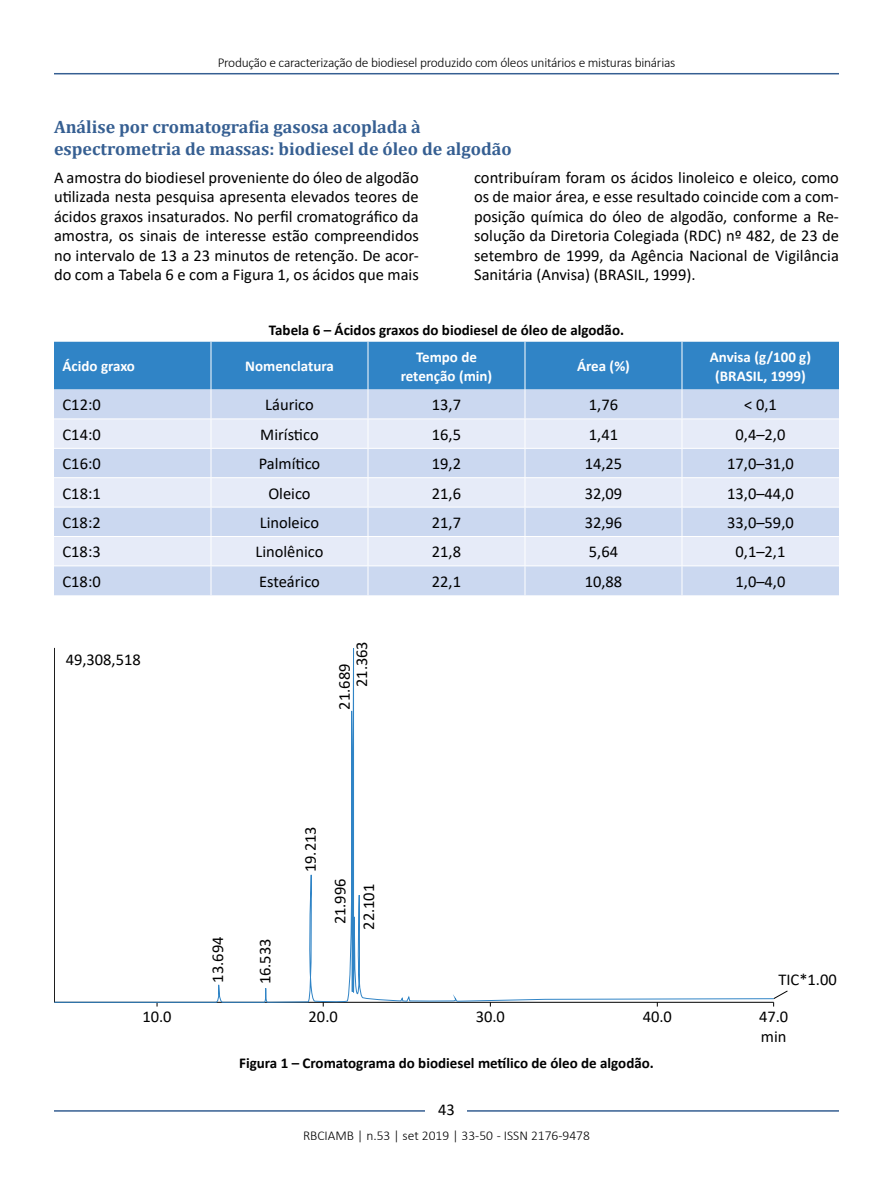
<style>
.page{position:relative;width:893px;height:1191px;background:#fff}
.page>*{position:absolute;margin:0;border:0;box-sizing:border-box;transform-origin:0 0}
.t1{font:700 18px/21.6px "Cambria";color:#365f92}
.t2{font:16.5px/19.5px "Calibri";color:#000;text-align:justify}
.t3{font:700 15px "Calibri";color:#000}
.t4{font:700 15px/19.5px "Calibri";color:#fff;text-align:center}
.t5{font:300 13.5px "Calibri";letter-spacing:-.02em;color:#000}
.t6{font:300 13.5px "Calibri";color:#000}
</style>
<div class="page">
<hr style="left:54px;top:73px;width:785px;height:1px;background:#365f92">
<hr style="left:54px;top:1110px;width:785px;height:1px;background:#365f92">
<div style="left:426px;top:1096px;width:41px;height:26px;background:#fff"></div>
<svg style="left:54px;top:342px;width:785px;height:253px;background:#b8cfeb"></svg>
<svg style="left:774px;top:990px;width:14px;height:16px"></svg>
<svg style="left:54px;top:647px;width:720px;height:360px"></svg>
<p class="t5" style="left:218px;top:54px;width:459px">Produção e caracterização de biodiesel produzido com óleos unitários e misturas binárias</p>
<p class="t1" style="left:54px;top:116px;width:459px">Análise por cromatografia gasosa acoplada à espectrometria de massas: biodiesel de óleo de algodão</p>
<p class="t2" style="left:54px;top:167px;width:366px">A amostra do biodiesel proveniente do óleo de algodão utilizada nesta pesquisa apresenta elevados teores de ácidos graxos insaturados. No perfil cromatográfico da amostra, os sinais de interesse estão compreendidos no intervalo de 13 a 23 minutos de retenção. De acor‑ do com a Tabela 6 e com a Figura 1, os ácidos que mais</p>
<p class="t2" style="left:474px;top:167px;width:366px">contribuíram foram os ácidos linoleico e oleico, como os de maior área, e esse resultado coincide com a com‑ posição química do óleo de algodão, conforme a Re‑ solução da Diretoria Colegiada (RDC) nº 482, de 23 de setembro de 1999, da Agência Nacional de Vigilância Sanitária (Anvisa) (BRASIL, 1999).</p>
<p class="t3" style="left:269px;top:320px;width:357px">Tabela 6 – Ácidos graxos do biodiesel de óleo de algodão.</p>
<p class="t4" style="left:63px;top:356px;width:74px">Ácido graxo</p>
<p class="t4" style="left:245px;top:356px;width:90px">Nomenclatura</p>
<p class="t4" style="left:401px;top:346px;width:93px">Tempo de retenção (min)</p>
<p class="t4" style="left:577px;top:356px;width:54px">Área (%)</p>
<p class="t4" style="left:710px;top:346px;width:103px">Anvisa (g/100 g) (BRASIL, 1999)</p>
<p class="t2" style="left:63px;top:395px;width:40px">C12:0</p>
<p class="t2" style="left:265px;top:395px;width:50px">Láurico</p>
<p class="t2" style="left:432px;top:395px;width:31px">13,7</p>
<p class="t2" style="left:589px;top:395px;width:31px">1,76</p>
<p class="t2" style="left:744px;top:395px;width:34px">&lt; 0,1</p>
<p class="t2" style="left:63px;top:424px;width:40px">C14:0</p>
<p class="t2" style="left:260px;top:424px;width:60px">Mirístico</p>
<p class="t2" style="left:432px;top:424px;width:31px">16,5</p>
<p class="t2" style="left:589px;top:424px;width:31px">1,41</p>
<p class="t2" style="left:735px;top:424px;width:51px">0,4–2,0</p>
<p class="t2" style="left:63px;top:453px;width:40px">C16:0</p>
<p class="t2" style="left:259px;top:453px;width:63px">Palmítico</p>
<p class="t2" style="left:432px;top:453px;width:31px">19,2</p>
<p class="t2" style="left:585px;top:453px;width:39px">14,25</p>
<p class="t2" style="left:727px;top:453px;width:68px">17,0–31,0</p>
<p class="t2" style="left:63px;top:483px;width:40px">C18:1</p>
<p class="t2" style="left:268px;top:483px;width:44px">Oleico</p>
<p class="t2" style="left:432px;top:483px;width:31px">21,6</p>
<p class="t2" style="left:585px;top:483px;width:39px">32,09</p>
<p class="t2" style="left:727px;top:483px;width:68px">13,0–44,0</p>
<p class="t2" style="left:62px;top:512px;width:40px">C18:2</p>
<p class="t2" style="left:260px;top:512px;width:61px">Linoleico</p>
<p class="t2" style="left:432px;top:512px;width:31px">21,7</p>
<p class="t2" style="left:585px;top:512px;width:39px">32,96</p>
<p class="t2" style="left:727px;top:512px;width:68px">33,0–59,0</p>
<p class="t2" style="left:62px;top:542px;width:40px">C18:3</p>
<p class="t2" style="left:255px;top:542px;width:70px">Linolênico</p>
<p class="t2" style="left:432px;top:542px;width:31px">21,8</p>
<p class="t2" style="left:589px;top:542px;width:31px">5,64</p>
<p class="t2" style="left:735px;top:542px;width:51px">0,1–2,1</p>
<p class="t2" style="left:62px;top:571px;width:40px">C18:0</p>
<p class="t2" style="left:259px;top:571px;width:62px">Esteárico</p>
<p class="t2" style="left:432px;top:571px;width:31px">22,1</p>
<p class="t2" style="left:585px;top:571px;width:39px">10,88</p>
<p class="t2" style="left:735px;top:571px;width:51px">1,0–4,0</p>
<p class="t2" style="left:66px;top:649px;width:77px">49,308,518</p>
<p class="t2" style="left:335px;top:687px;width:47px;line-height:17.4px;text-indent:-22px;rotate:-90deg">21.689<br>21.363</p>
<p class="t2" style="left:207px;top:982px;width:47px;rotate:-90deg">13.694</p>
<p class="t2" style="left:255px;top:984px;width:47px;rotate:-90deg">16.533</p>
<p class="t2" style="left:300px;top:872px;width:47px;rotate:-90deg">19.213</p>
<p class="t2" style="left:330px;top:924px;width:47px;rotate:-90deg">21.996</p>
<p class="t2" style="left:358px;top:929px;width:47px;rotate:-90deg">22.101</p>
<p class="t2" style="left:778px;top:969px;width:60px">TIC*1.00</p>
<p class="t2" style="left:142px;top:1006px;width:31px">10.0</p>
<p class="t2" style="left:309px;top:1006px;width:31px">20.0</p>
<p class="t2" style="left:476px;top:1006px;width:31px">30.0</p>
<p class="t2" style="left:643px;top:1006px;width:31px">40.0</p>
<p class="t2" style="left:759px;top:1006px;width:31px">47.0 min</p>
<p class="t3" style="left:239px;top:1052px;width:416px">Figura 1 – Cromatograma do biodiesel metílico de óleo de algodão.</p>
<p class="t2" style="left:438px;top:1099px;width:18px">43</p>
<p class="t6" style="left:303px;top:1126px;width:288px">RBCIAMB | n.53 | set 2019 | 33-50 - ISSN 2176-9478</p>
</div>
